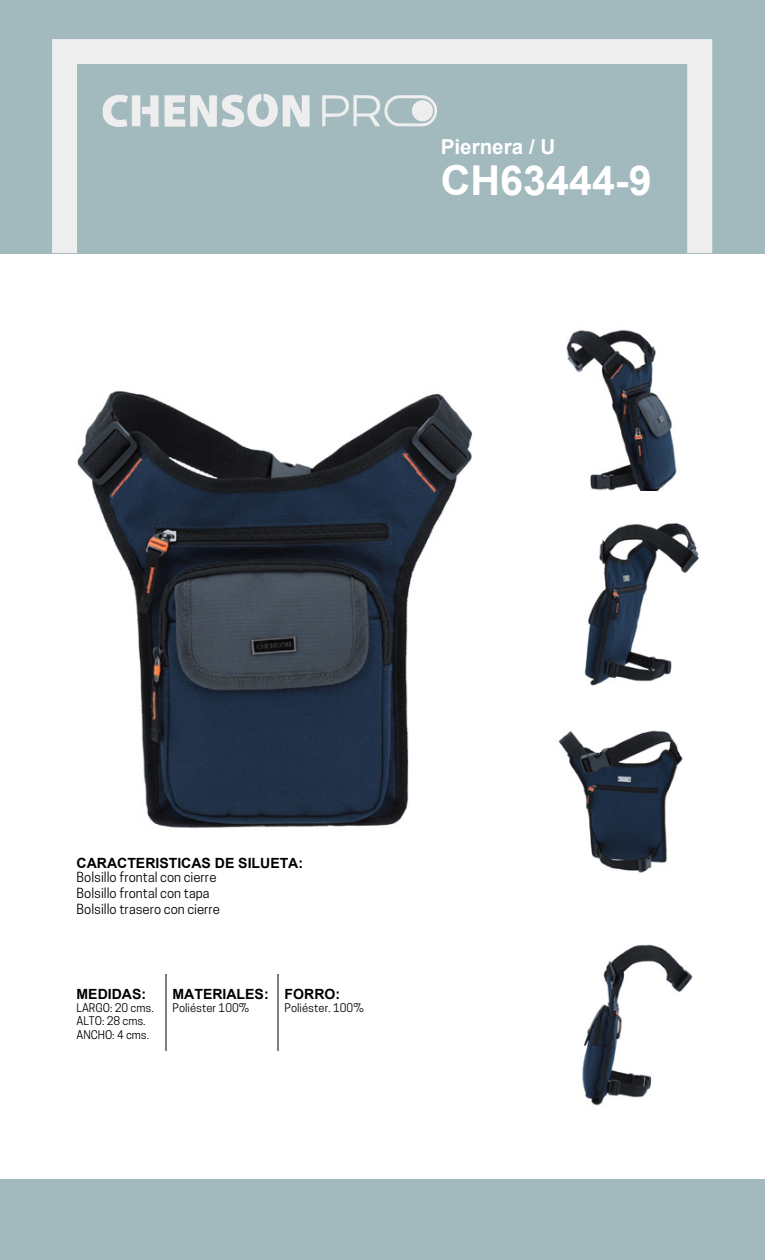
<style>
.page{position:relative;width:765px;height:1260px;background:#fff}
.page>*{position:absolute;margin:0;border:0;box-sizing:border-box;transform-origin:0 0}
.t1{font:700 41.25px "Arial";color:#fff}
.t2{font:700 20.62px "Arial";color:#fff}
.t3{font:700 14px "Arial";color:#000}
.t4{font:13.12px/15.8px "Cooper Hewitt";color:#000}
.t5{font:11.25px/13.5px "Cooper Hewitt";color:#000}
</style>
<div class="page">
<div style="left:0;top:0;width:765px;height:253px;background:#a2babe"></div>
<div style="left:0;top:1180px;width:765px;height:80px;background:#a2babe"></div>
<div style="left:52px;top:39px;width:660px;height:227px;border:25px solid #eee"></div>
<svg style="left:165px;top:94px;width:145px;height:33px"></svg>
<svg style="left:102px;top:94px;width:57px;height:33px"></svg>
<svg style="left:322px;top:95px;width:115px;height:32px"></svg>
<img style="left:77px;top:390px;width:396px;height:438px">
<img style="left:566px;top:330px;width:111px;height:160px">
<img style="left:584px;top:522px;width:115px;height:164px">
<img style="left:558px;top:730px;width:125px;height:143px">
<img style="left:582px;top:944px;width:111px;height:162px">
<svg style="left:165px;top:974px;width:1px;height:77px"></svg>
<svg style="left:277px;top:974px;width:1px;height:77px"></svg>
<h2 class="t2" style="left:441px;top:132px;width:116px">Piernera / U</h2>
<h1 class="t1" style="left:441px;top:151px;width:212px">CH63444-9</h1>
<p class="t3" style="left:77px;top:853px;width:228px">CARACTERISTICAS DE SILUETA:</p>
<p class="t4" style="left:77px;top:869px;width:145px">Bolsillo frontal con cierre<br>Bolsillo frontal con tapa<br>Bolsillo trasero con cierre</p>
<p class="t3" style="left:77px;top:984px;width:71px">MEDIDAS:</p>
<p class="t5" style="left:77px;top:1001px;width:79px">LARGO: 20 cms.<br>ALTO: 28 cms.<br>ANCHO: 4 cms.</p>
<p class="t3" style="left:173px;top:984px;width:98px">MATERIALES:</p>
<p class="t5" style="left:173px;top:1001px;width:78px">Poliéster 100%</p>
<p class="t3" style="left:285px;top:984px;width:57px">FORRO:</p>
<p class="t5" style="left:285px;top:1001px;width:81px">Poliéster. 100%</p>
</div>
